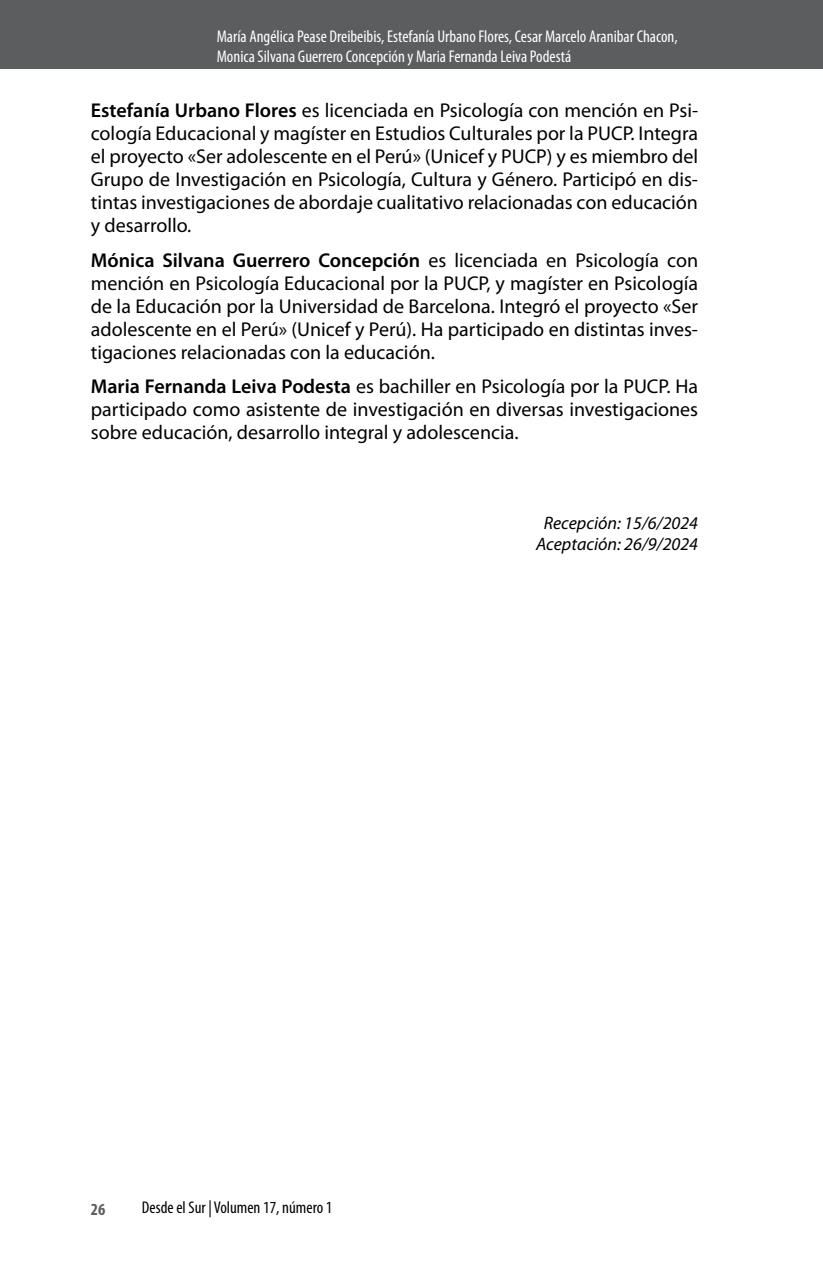
<style>
.page{position:relative;width:823px;height:1265px;background:#fff}
.page>*{position:absolute;margin:0;border:0;box-sizing:border-box;transform-origin:0 0}
.t1{font:20px/23px "Myriad Pro";color:#000;text-align:justify}
.t2{font:italic 18px/21.6px "Myriad Pro";color:#000;text-align:center}
.t3{font:condensed 17px/20px "Myriad Pro";color:#fff}
.t4{font:condensed 17px "Myriad Pro";color:#000}
.t5{font:700 condensed 17px "Myriad Pro";color:#5c5d5f}
.s1{font-weight:600}
</style>
<div class="page">
<div style="left:0;top:0;width:822px;height:68px;background:#5c5d5f"></div>
<hr style="left:822px;top:102px;width:1px;height:520px;background:#5c5d5f">
<p class="t3" style="left:217px;top:26px;width:462px">María Angélica Pease Dreibeibis, Estefanía Urbano Flores, Cesar Marcelo Aranibar Chacon,<br>Monica Silvana Guerrero Concepción y Maria Fernanda Leiva Podestá</p>
<p class="t1" style="left:91px;top:99px;width:608px"><span class="s1">Estefanía Urbano Flores</span> es licenciada en Psicología con mención en Psi&shy;cología Educacional y magíster en Estudios Culturales por la PUCP. Integra el proyecto «Ser adolescente en el Perú» (Unicef y PUCP) y es miembro del Grupo de Investigación en Psicología, Cultura y Género. Participó en dis&shy;tintas investigaciones de abordaje cualitativo relacionadas con educación y desarrollo.</p>
<p class="t1" style="left:91px;top:248px;width:608px"><span class="s1">Mónica Silvana Guerrero Concepción</span> es licenciada en Psicología con mención en Psicología Educacional por la PUCP, y magíster en Psicología de la Educación por la Universidad de Barcelona. Integró el proyecto «Ser adolescente en el Perú» (Unicef y Perú). Ha participado en distintas inves&shy;tigaciones relacionadas con la educación.</p>
<p class="t1" style="left:91px;top:374px;width:608px"><span class="s1">Maria Fernanda Leiva Podesta</span> es bachiller en Psicología por la PUCP. Ha participado como asistente de investigación en diversas investigaciones sobre educación, desarrollo integral y adolescencia.</p>
<p class="t2" style="left:536px;top:511px;width:163px">Recepción: 15/6/2024<br>Aceptación: 26/9/2024</p>
<p class="t5" style="left:91px;top:1198px;width:16px">26</p>
<p class="t4" style="left:142px;top:1196px;width:192px">Desde el Sur | Volumen 17, número 1</p>
</div>
